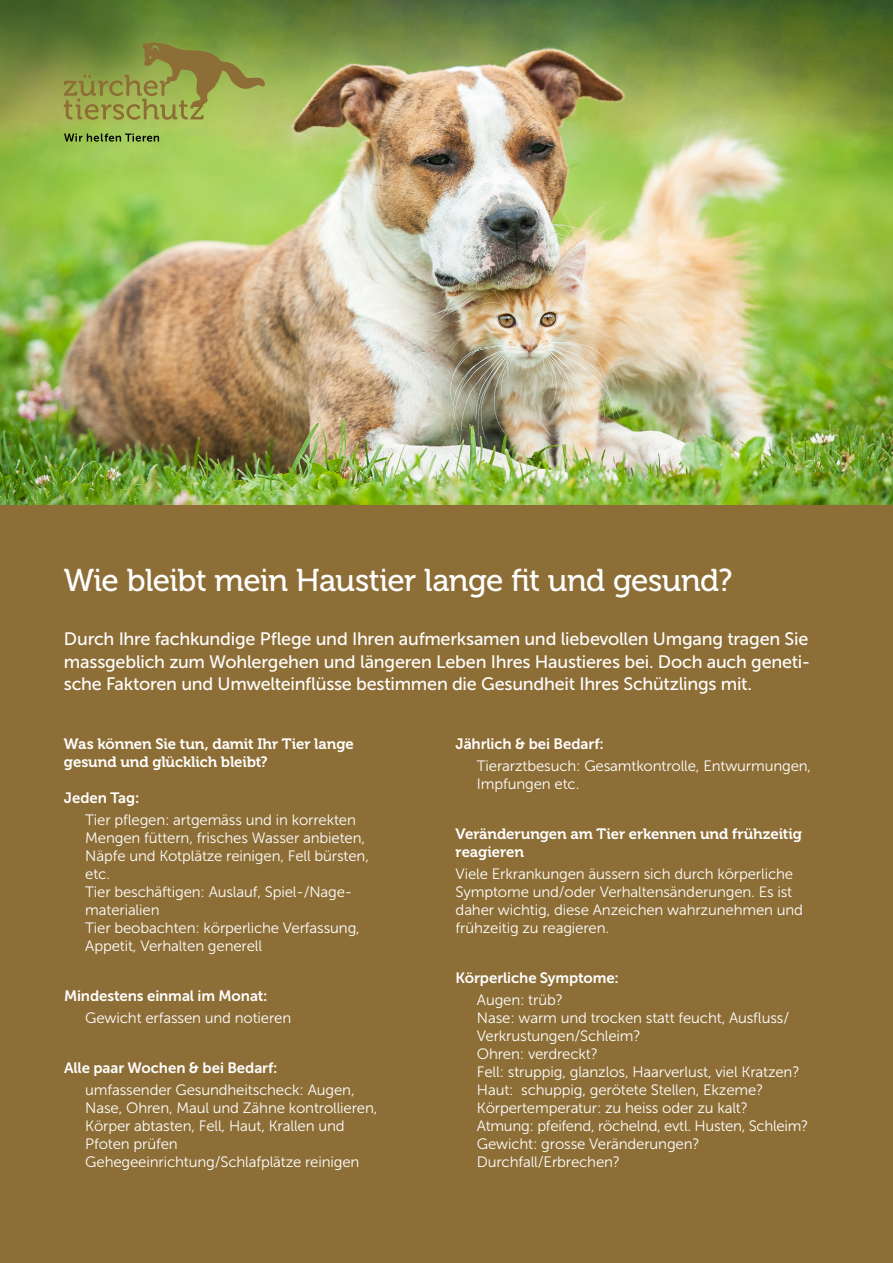
<style>
.page{position:relative;width:893px;height:1263px;background:#fff}
.page>*{position:absolute;margin:0;border:0;box-sizing:border-box;transform-origin:0 0}
.t1{font:31.5px "Museo 500";letter-spacing:-.02em;color:#fff}
.t2{font:18px/22.5px "Museo Sans 500";letter-spacing:-.015em;color:#fff;text-align:justify}
.t3{font:15px/18px "Museo Sans 300";letter-spacing:-.01em;color:#fff}
.t4{font:15px/18px "Museo 700";letter-spacing:-.005em;color:#fff}
.t5{font:15px "Museo Sans 700";letter-spacing:-.005em;color:#fff}
</style>
<div class="page">
<img style="left:0;top:0;width:893px;height:505px">
<svg style="left:64px;top:41px;width:202px;height:79px"></svg>
<svg style="left:64px;top:133px;width:95px;height:9px"></svg>
<div style="left:0;top:505px;width:893px;height:758px;background:#8d6e36"></div>
<h1 class="t1" style="left:64px;top:563px;width:670px">Wie bleibt mein Haustier lange fit und gesund?</h1>
<p class="t2" style="left:64px;top:628px;width:748px">Durch Ihre fachkundige Pflege und Ihren aufmerksamen und liebevollen Umgang tragen Sie massgeblich zum Wohlergehen und längeren Leben Ihres Haustieres bei. Doch auch geneti&shy;sche Faktoren und Umwelteinflüsse bestimmen die Gesundheit Ihres Schützlings mit.</p>
<p class="t4" style="left:64px;top:735px;width:291px">Was können Sie tun, damit Ihr Tier lange gesund und glücklich bleibt?</p>
<p class="t5" style="left:64px;top:789px;width:77px">Jeden Tag:</p>
<p class="t3" style="left:85px;top:811px;width:285px">Tier pflegen: artgemäss und in korrekten Mengen füttern, frisches Wasser anbieten, Näpfe und Kotplätze reinigen, Fell bürsten, etc.<br>Tier beschäftigen: Auslauf, Spiel-/Nage&shy;materialien<br>Tier beobachten: körperliche Verfassung, Appetit, Verhalten generell</p>
<p class="t5" style="left:64px;top:987px;width:205px">Mindestens einmal im Monat:</p>
<p class="t3" style="left:85px;top:1009px;width:207px">Gewicht erfassen und notieren</p>
<p class="t5" style="left:64px;top:1059px;width:215px">Alle paar Wochen &amp; bei Bedarf:</p>
<p class="t3" style="left:85px;top:1081px;width:294px">umfassender Gesundheitscheck: Augen , Nase, Ohren, Maul und Zähne kontrollieren, Körper abtasten, Fell, Haut, Krallen und Pfoten prüfen Gehegeeinrichtung/Schlafplätze reinigen</p>
<p class="t5" style="left:456px;top:735px;width:150px">Jährlich &amp; bei Bedarf:</p>
<p class="t3" style="left:477px;top:757px;width:336px">Tierarztbesuch: Gesamtkontrolle, Entwurmungen,<br>Impfungen etc.</p>
<p class="t4" style="left:456px;top:825px;width:348px">Veränderungen am Tier erkennen und frühzeitig reagieren</p>
<p class="t3" style="left:456px;top:865px;width:349px">Viele Erkrankungen äussern sich durch körperliche Symptome und / oder Verhaltensänderungen. Es ist daher wichtig, diese Anzeichen wahrzunehmen und frühzeitig zu reagieren.</p>
<p class="t5" style="left:456px;top:969px;width:165px">Körperliche Symptome:</p>
<p class="t3" style="left:477px;top:991px;width:333px">Augen: trüb?<br>Nase: warm und trocken statt feucht, Ausfluss / Verkrustungen/Schleim?<br>Ohren: verdreckt?<br>Fell: struppig, glanzlos, Haarverlust, viel Kratzen?<br>Haut: schuppig, gerötete Stellen, Ekzeme?<br>Körpertemperatur: zu heiss oder zu kalt?<br>Atmung: pfeifend, röchelnd, evtl. Husten, Schleim?<br>Gewicht: grosse Veränderungen?<br>Durchfall / Erbrechen?</p>
</div>
